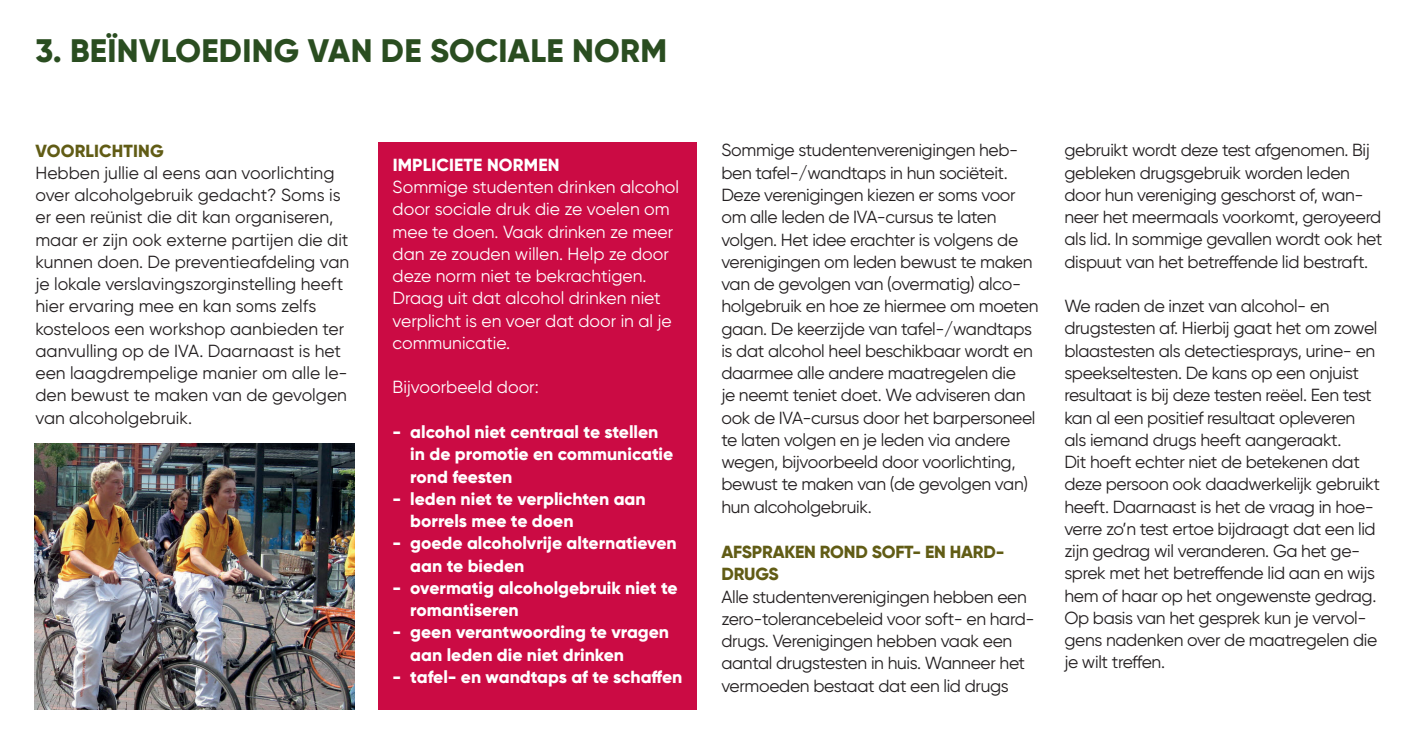
<style>
.page{position:relative;width:1418px;height:745px;background:#fff}
.page>*{position:absolute;margin:0;border:0;box-sizing:border-box;transform-origin:0 0}
.t1{font:800 32.5px "Gilroy";letter-spacing:.01em;color:#2a4d20}
.t2{font:17.5px/22.2px "Gilroy";letter-spacing:-.02em;color:#231f20}
.t3{font:17.5px/22.2px "Gilroy";color:#231f20}
.t4{font:800 17.5px/22.2px "Gilroy";color:#fff}
.t5{font:17.5px/22.2px "Gilroy";color:#fff}
.t6{font:800 17.5px/22.6px "Gilroy";letter-spacing:-.01em;color:#615c15}
.t7{font:800 17.5px "Gilroy";letter-spacing:.01em;color:#615c15}
</style>
<div class="page">
<div style="left:378px;top:142px;width:318px;height:567px;background:#cb0b44"></div>
<img style="left:35px;top:443px;width:319px;height:266px">
<h1 class="t1" style="left:35px;top:30px;width:184px">3. Beïnvloedin</h1>
<h1 class="t1" style="left:274px;top:30px;width:56px">g van</h1>
<h1 class="t1" style="left:381px;top:30px;width:284px">de sociale norm</h1>
<p class="t7" style="left:36px;top:139px;width:130px">Voorlichting</p>
<p class="t3" style="left:35px;top:161px;width:315px">Hebben jullie al eens aan voorlichting over alcoholgebruik gedacht? Soms is er een reünist die dit kan organiseren, maar er zijn ook externe partijen die dit kunnen doen. De preventieafdeling van je lokale verslavingszorginstelling heeft hier ervaring mee en kan soms zelfs kosteloos een workshop aanbieden ter aanvulling op de IVA. Daarnaast is het een laagdrempelige manier om alle le&shy;den bewust te maken van de gevolgen van alcoholgebruik.</p>
<p class="t4" style="left:393px;top:153px;width:48px">Implicie</p>
<p class="t4" style="left:463px;top:153px;width:73px">te normen</p>
<p class="t5" style="left:392px;top:175px;width:288px">Sommige studenten drinken alcohol door sociale druk die ze voelen om mee te doen. Vaak drinken ze meer dan ze zouden willen. Help ze door deze norm niet te bekrachtigen.<br>Draag uit dat alcohol drinken niet verplicht is en voer dat door in al je communicatie.</p>
<p class="t5" style="left:392px;top:376px;width:148px">Bijvoorbeeld door:</p>
<p class="t4" style="left:410px;top:420px;width:264px;text-indent:-18px">- alcohol niet centraal te stellen in de promotie en communicatie rond feesten</p>
<p class="t4" style="left:410px;top:487px;width:237px;text-indent:-18px">- leden niet te verplichten aan borrels mee te doen</p>
<p class="t4" style="left:410px;top:531px;width:268px;text-indent:-18px">- goede alcoholvrije alternatieven aan te bieden</p>
<p class="t4" style="left:410px;top:576px;width:269px;text-indent:-18px">- overmatig alcoholgebruik niet te romantiseren</p>
<p class="t4" style="left:410px;top:620px;width:260px;text-indent:-18px">- geen verantwoording te vragen aan leden die niet drinken</p>
<p class="t4" style="left:392px;top:665px;width:291px">- tafel- en wandtaps af te schaffen</p>
<p class="t2" style="left:721px;top:139px;width:318px">Sommige studentenverenigingen heb&shy;ben tafel-/wandtaps in hun sociëteit.<br>Deze verenigingen kiezen er soms voor om alle leden de IVA-cursus te laten volgen. Het idee erachter is volgens de verenigingen om leden bewust te maken van de gevolgen van (overmatig) alco&shy;holgebruik en hoe ze hiermee om moeten gaan. De keerzijde van tafel-/wandtaps is dat alcohol heel beschikbaar wordt en daarmee alle andere maatregelen die<br>je neemt teniet doet. We adviseren dan ook de IVA-cursus door het barpersoneel te laten volgen en je leden via andere wegen, bijvoorbeeld door voorlichting, bewust te maken van (de gevolgen van) hun alcoholgebruik.</p>
<p class="t6" style="left:721px;top:539px;width:284px">Afspraken rond soft- en hard&shy;drugs</p>
<p class="t2" style="left:721px;top:584px;width:315px">Alle studentenverenigingen hebben een zero-tolerancebeleid voor soft- en hard&shy;drugs. Verenigingen hebben vaak een aantal drugstesten in huis. Wanneer het vermoeden bestaat dat een lid drugs</p>
<p class="t2" style="left:1064px;top:139px;width:319px">gebruikt wordt deze test afgenomen. Bij gebleken drugsgebruik worden leden door hun vereniging geschorst of, wan&shy;neer het meermaals voorkomt, geroyeerd als lid. In sommige gevallen wordt ook het dispuut van het betreffende lid bestraft.</p>
<p class="t2" style="left:1064px;top:294px;width:317px">We raden de inzet van alcohol- en drugstesten af. Hierbij gaat het om zowel blaastesten als detectiesprays, urine- en speekseltesten. De kans op een onjuist resultaat is bij deze testen reëel. Een test kan al een positief resultaat opleveren als iemand drugs heeft aangeraakt.<br>Dit hoeft echter niet de betekenen dat deze persoon ook daadwerkelijk gebruikt heeft. Daarnaast is het de vraag in hoe&shy;verre zo’n test ertoe bijdraagt dat een lid zijn gedrag wil veranderen. Ga het ge&shy;sprek met het betreffende lid aan en wijs hem of haar op het ongewenste gedrag.<br>Op basis van het gesprek kun je vervol&shy;gens nadenken over de maatregelen die je wilt treffen.</p>
</div>
